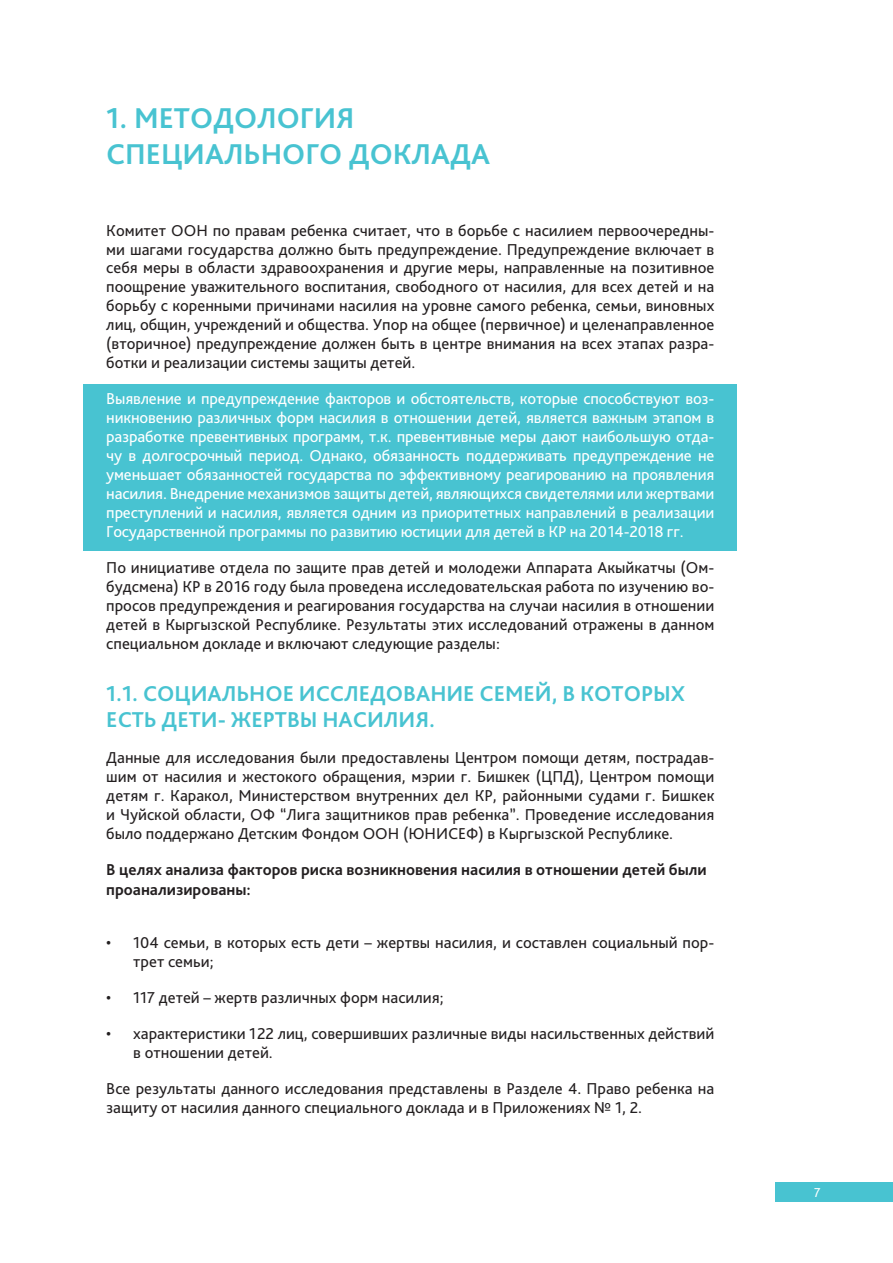
<style>
.page{position:relative;width:893px;height:1263px;background:#fff}
.page>*{position:absolute;margin:0;border:0;box-sizing:border-box;transform-origin:0 0}
.t1{font:700 30px/36px "Bliss Pro";color:#48c3d1}
.t2{font:700 22.5px/25.8px "Bliss Pro";color:#48c3d1}
.t3{font:16.5px/18.9px "Bliss Pro";color:#231f20;text-align:justify}
.t4{font:16.5px/18.9px "Bliss Pro";letter-spacing:-.01em;color:#fff;text-align:justify}
.t5{font:700 16.5px/19.8px "Bliss Pro";color:#231f20}
.t6{font:13.5px "Bliss Pro";color:#fff}
</style>
<div class="page">
<div style="left:776px;top:1182px;width:117px;height:19px;background:#48c3d1"></div>
<div style="left:83px;top:384px;width:654px;height:167px;background:#48c3d1"></div>
<h1 class="t1" style="left:106px;top:99px;width:385px">1. МЕТОДОЛОГИЯ<br>СПЕЦИАЛЬНОГО ДОКЛАДА</h1>
<p class="t3" style="left:106px;top:220px;width:610px">Комитет ООН по правам ребенка считает, что в борьбе с насилием первоочередны&shy;ми шагами государства должно быть предупреждение. Предупреждение включает в себя меры в области здравоохранения и другие меры, направленные на позитивное поощрение уважительного воспитания, свободного от насилия, для всех детей и на борьбу с коренными причинами насилия на уровне самого ребенка, семьи, виновных лиц, общин, учреждений и общества. Упор на общее (первичное) и целенаправленное (вторичное) предупреждение должен быть в центре внимания на всех этапах разра&shy;ботки и реализации системы защиты детей.</p>
<p class="t4" style="left:106px;top:389px;width:610px">Выявление и предупреждение факторов и обстоятельств, которые способствуют воз&shy;никновению различных форм насилия в отношении детей, является важным этапом в разработке превентивных программ, т.к. превентивные меры дают наибольшую отда&shy;чу в долгосрочный период. Однако, обязанность поддерживать предупреждение не уменьшает обязанностей государства по эффективному реагированию на проявления насилия. Внедрение механизмов защиты детей, являющихся свидетелями или жертвами преступлений и насилия, является одним из приоритетных направлений в реализации Государственной программы по развитию юстиции для детей в КР на 2014-2018 гг.</p>
<p class="t3" style="left:106px;top:558px;width:610px">По инициативе отдела по защите прав детей и молодежи Аппарата Акыйкатчы (Ом&shy;будсмена) КР в 2016 году была проведена исследовательская работа по изучению во&shy;просов предупреждения и реагирования государства на случаи насилия в отношении детей в Кыргызской Республике. Результаты этих исследований отражены в данном специальном докладе и включают следующие разделы:</p>
<h2 class="t2" style="left:106px;top:680px;width:580px">1.1. CОЦИАЛЬНОЕ ИССЛЕДОВАНИЕ СЕМЕЙ, В КОТОРЫХ<br>ЕСТЬ ДЕТИ- ЖЕРТВЫ НАСИЛИЯ.</h2>
<p class="t3" style="left:106px;top:747px;width:610px">Данные для исследования были предоставлены Центром помощи детям, пострадав&shy;шим от насилия и жестокого обращения, мэрии г. Бишкек (ЦПД), Центром помощи детям г. Каракол, Министерством внутренних дел КР, районными судами г. Бишкек и Чуйской области, ОФ “Лига защитников прав ребенка”. Проведение исследования было поддержано Детским Фондом ООН (ЮНИСЕФ) в Кыргызской Республике.</p>
<p class="t5" style="left:106px;top:860px;width:602px">В целях анализа факторов риска возникновения насилия в отношении детей были проанализированы:</p>
<p class="t3" style="left:133px;top:933px;width:582px;text-indent:-27px">• 104 семьи, в которых есть дети – жертвы насилия, и составлен социальный пор&shy;трет семьи;</p>
<p class="t3" style="left:106px;top:988px;width:339px">• 117 детей – жертв различных форм насилия;</p>
<p class="t3" style="left:133px;top:1024px;width:583px;text-indent:-27px">• характеристики 122 лиц, совершивших различные виды насильственных действий в отношении детей.</p>
<p class="t3" style="left:106px;top:1079px;width:610px">Все результаты данного исследования представлены в Разделе 4. Право ребенка на защиту от насилия данного специального доклада и в Приложениях № 1, 2.</p>
<p class="t6" style="left:814px;top:1184px;width:8px">7</p>
</div>
